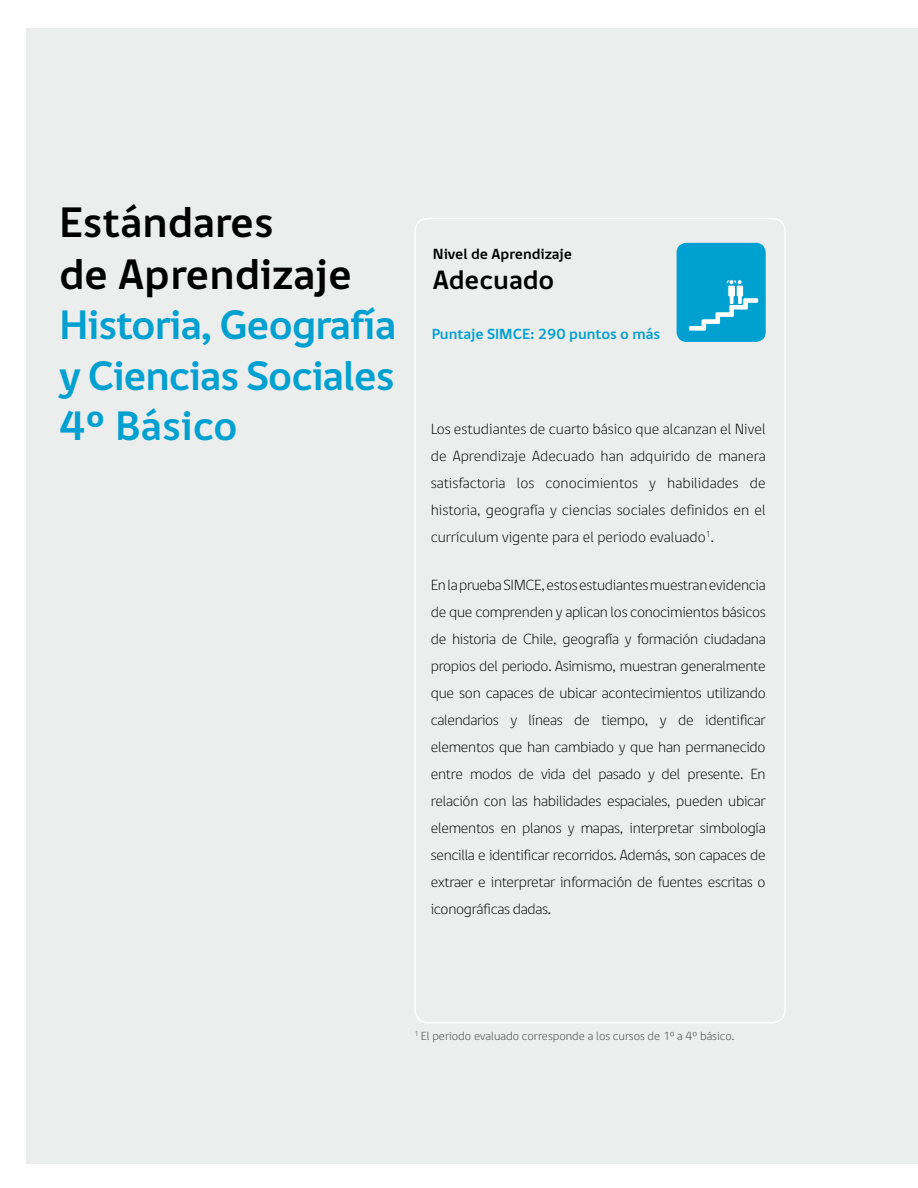
<style>
.page{position:relative;width:918px;height:1188px;background:#fff}
.page>*{position:absolute;margin:0;border:0;box-sizing:border-box;transform-origin:0 0}
.t1{font:700 43.5px/52.2px "Digna";color:#000}
.t2{font:700 42px/50.4px "Digna";letter-spacing:-.025em;color:#00a0d1;text-align:justify}
.t3{font:700 27px "Digna";color:#000}
.t4{font:100 15px/27px "Digna";letter-spacing:-.02em;color:#000;text-align:justify}
.t5{font:700 15px "Digna";color:#00a0d1}
.t6{font:700 15px "Digna";color:#000}
.t7{font:100 12px "Digna";color:#3e3d40}
</style>
<div class="page">
<div style="left:26px;top:28px;width:892px;height:1135px;background:#eceded"></div>
<div style="left:677px;top:243px;width:89px;height:99px;background:#00a0d1;border-radius:10px"></div>
<svg style="left:689px;top:279px;width:69px;height:52px"></svg>
<div style="left:414px;top:218px;width:372px;height:805px;border:2px solid #fff;border-radius:13px"></div>
<h1 class="t1" style="left:59px;top:194px;width:294px">Estándares<br>de Aprendizaje</h1>
<h2 class="t2" style="left:59px;top:298px;width:339px">Historia, Geografía y Ciencias Sociales 4º Básico</h2>
<p class="t6" style="left:433px;top:244px;width:141px">Nivel de Aprendizaje</p>
<h3 class="t3" style="left:433px;top:262px;width:123px">Adecuado</h3>
<p class="t5" style="left:432px;top:324px;width:230px">Puntaje SIMCE: 290 puntos o más</p>
<p class="t4" style="left:431px;top:416px;width:336px">Los estudiantes de cuarto básico que alcanzan el Nivel de Aprendizaje Adecuado han adquirido de manera satisfactoria los conocimientos y habilidades de historia, geografía y ciencias sociales definidos en el currículum vigente para el periodo evaluado<sup>1</sup>.</p>
<p class="t4" style="left:431px;top:572px;width:336px">En la prueba SIMCE, estos estudiantes muestran evidencia de que comprenden y aplican los conocimientos básicos de historia de Chile, geografía y formación ciudadana propios del periodo. Asimismo, muestran generalmente que son capaces de ubicar acontecimientos utilizando calendarios y líneas de tiempo, y de identificar elementos que han cambiado y que han permanecido entre modos de vida del pasado y del presente. En relación con las habilidades espaciales, pueden ubicar elementos en planos y mapas, interpretar simbología sencilla e identificar recorridos. Además, son capaces de extraer e interpretar información de fuentes escritas o iconográficas dadas.</p>
<p class="t7" style="left:414px;top:1029px;width:322px"><sup>1</sup> El periodo evaluado corresponde a los cursos de 1º a 4º básico.</p>
</div>
